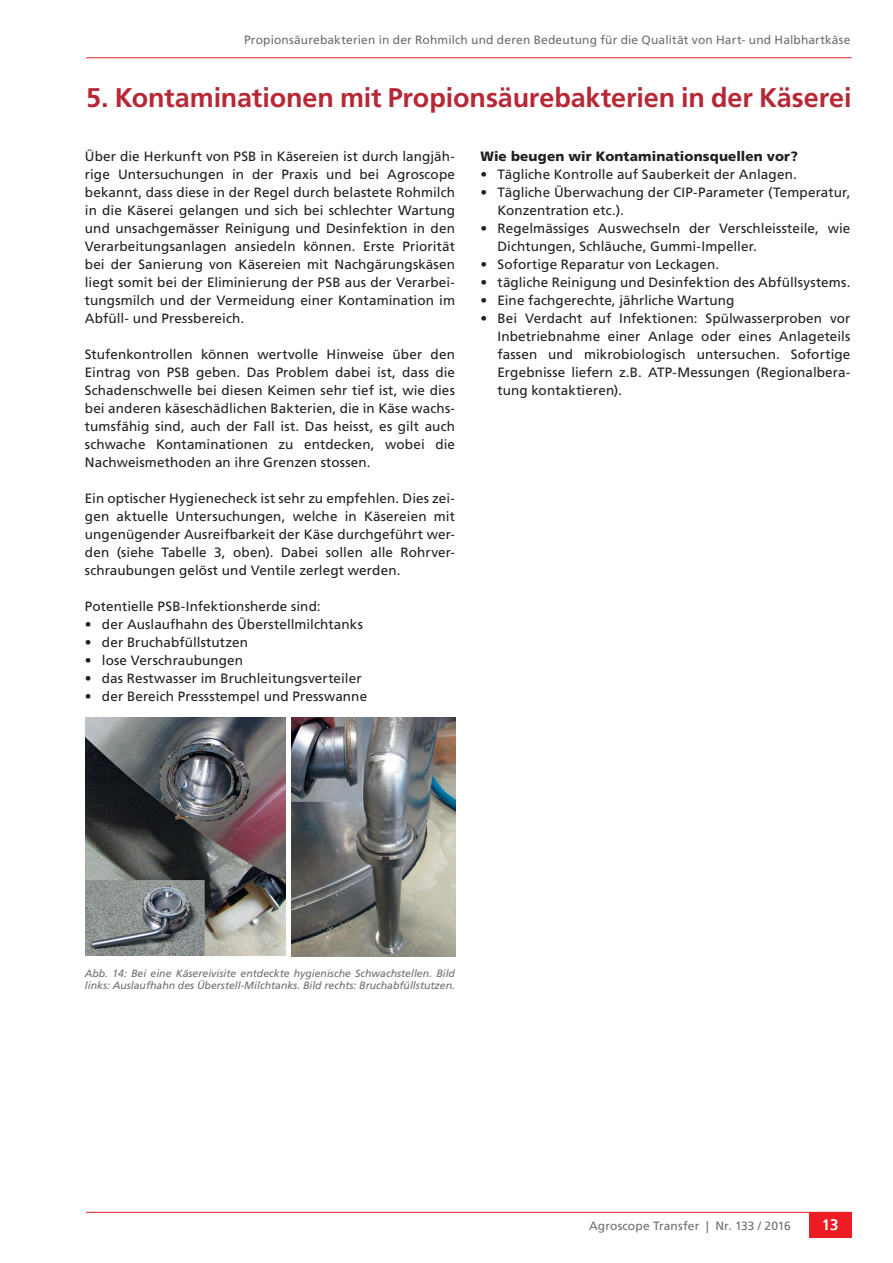
<style>
.page{position:relative;width:893px;height:1263px;background:#fff}
.page>*{position:absolute;margin:0;border:0;box-sizing:border-box;transform-origin:0 0}
.t1{font:700 27px "Frutiger LT Std";letter-spacing:-.005em;color:#b72837}
.t2{font:15px "Frutiger LT Std";color:#fff}
.t3{font:13.5px/18px "Frutiger LT Std";letter-spacing:.005em;color:#231f20;text-align:justify}
.t4{font:900 13.5px "Frutiger LT Std";letter-spacing:.01em;color:#231f20}
.t5{font:12px "Frutiger LT Std";letter-spacing:.01em;color:#6c6d70}
.t6{font:italic 10.5px/12px "Frutiger LT Std";color:#6c6d70}
</style>
<div class="page">
<hr style="left:86px;top:1212px;width:765px;height:1px;background:#ee1d23">
<div style="left:809px;top:1212px;width:42px;height:25px;background:#ee1d23"></div>
<hr style="left:86px;top:57px;width:765px;height:1px;background:#ee1d23">
<img style="left:85px;top:717px;width:200px;height:239px">
<img style="left:292px;top:717px;width:163px;height:239px">
<p class="t5" style="left:244px;top:33px;width:608px">Propionsäurebakterien in der Rohmilch und deren Bedeutung für die Qualität von Hart- und Halbhartkäse</p>
<h1 class="t1" style="left:86px;top:82px;width:767px">5. Kontaminationen mit Propionsäurebakterien in der Käserei</h1>
<p class="t3" style="left:85px;top:147px;width:372px">Über die Herkunft von PSB in Käsereien ist durch langjäh&shy;rige Untersuchungen in der Praxis und bei Agroscope bekannt, dass diese in der Regel durch belastete Rohmilch in die Käserei gelangen und sich bei schlechter Wartung und unsachgemässer Reinigung und Desinfektion in den Verarbeitungsanlagen ansiedeln können. Erste Priorität bei der Sanierung von Käsereien mit Nachgärungskäsen liegt somit bei der Eliminierung der PSB aus der Verarbei&shy;tungsmilch und der Vermeidung einer Kontamination im Abfüll- und Pressbereich.</p>
<p class="t3" style="left:85px;top:345px;width:372px">Stufenkontrollen können wertvolle Hinweise über den Eintrag von PSB geben. Das Problem dabei ist, dass die Schadenschwelle bei diesen Keimen sehr tief ist, wie dies bei anderen käseschädlichen Bakterien, die in Käse wachs&shy;tumsfähig sind, auch der Fall ist. Das heisst, es gilt auch schwache Kontaminationen zu entdecken, wobei die Nachweismethoden an ihre Grenzen stossen.</p>
<p class="t3" style="left:85px;top:489px;width:372px">Ein optischer Hygienecheck ist sehr zu empfehlen. Dies zei&shy;gen aktuelle Untersuchungen, welche in Käsereien mit ungenügender Ausreifbarkeit der Käse durchgeführt wer&shy;den (siehe Tabelle 3, oben). Dabei sollen alle Rohrver&shy;schraubungen gelöst und Ventile zerlegt werden.</p>
<p class="t3" style="left:85px;top:597px;width:237px">Potentielle PSB-Infektionsherde sind:</p>
<p class="t3" style="left:85px;top:615px;width:280px">• der Auslaufhahn des Überstellmilchtanks</p>
<p class="t3" style="left:85px;top:633px;width:165px">• der Bruchabfüllstutzen</p>
<p class="t3" style="left:85px;top:651px;width:160px">• lose Verschraubungen</p>
<p class="t3" style="left:85px;top:669px;width:278px">• das Restwasser im Bruchleitungsverteiler</p>
<p class="t3" style="left:85px;top:687px;width:284px">• der Bereich Pressstempel und Presswanne</p>
<p class="t4" style="left:480px;top:148px;width:319px">Wie beugen wir Kontaminationsquellen vor?</p>
<p class="t3" style="left:480px;top:166px;width:318px">• Tägliche Kontrolle auf Sauberkeit der Anlagen.</p>
<p class="t3" style="left:497px;top:184px;width:354px;text-indent:-17px">• Tägliche Überwachung der CIP-Parameter (Temperatur,<br>Konzentration etc.).</p>
<p class="t3" style="left:497px;top:220px;width:354px;text-indent:-17px">• Regelmässiges Auswechseln der Verschleissteile, wie<br>Dichtungen, Schläuche, Gummi-Impeller.</p>
<p class="t3" style="left:480px;top:255px;width:240px">• Sofortige Reparatur von Leckagen.</p>
<p class="t3" style="left:480px;top:273px;width:371px">• tägliche Reinigung und Desinfektion des Abfüllsystems.</p>
<p class="t3" style="left:480px;top:291px;width:255px">• Eine fachgerechte, jährliche Wartung</p>
<p class="t3" style="left:497px;top:309px;width:354px;text-indent:-17px">• Bei Verdacht auf Infektionen: Spülwasserproben vor Inbetriebnahme einer Anlage oder eines Anlageteils fassen und mikrobiologisch untersuchen. Sofortige Ergebnisse liefern z.B. ATP-Messungen (Regionalbera&shy;tung kontaktieren).</p>
<p class="t6" style="left:85px;top:968px;width:372px">Abb. 14: Bei eine Käsereivisite entdeckte hygienische Schwachstellen. Bild links: Auslaufhahn des Überstell-Milchtanks. Bild rechts: Bruchabfüllstutzen.</p>
<p class="t5" style="left:589px;top:1218px;width:203px">Agroscope Transfer | Nr. 133 / 2016</p>
<p class="t2" style="left:822px;top:1215px;width:18px">13</p>
</div>
